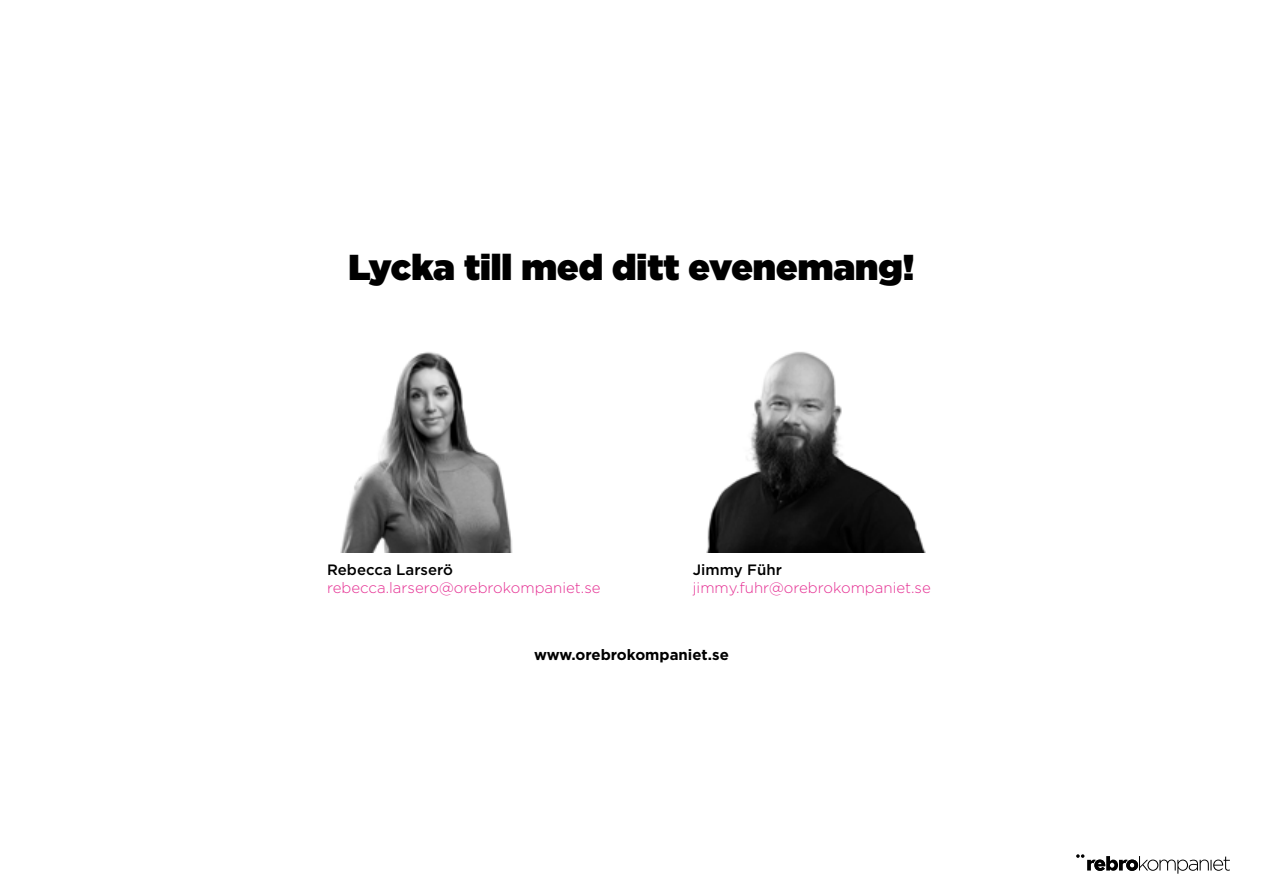
<style>
.page{position:relative;width:1263px;height:893px;background:#fff}
.page>*{position:absolute;margin:0;border:0;box-sizing:border-box;transform-origin:0 0}
.t1{font:900 36px "Gotham";color:#000}
.t2{font:300 15px "Gotham";color:#e52e92}
.t3{font:500 15px "Gotham";color:#000}
.t4{font:700 15px "Gotham";color:#000}
</style>
<div class="page">
<img style="left:340px;top:351px;width:586px;height:202px">
<svg style="left:1076px;top:854px;width:154px;height:20px"></svg>
<h1 class="t1" style="left:349px;top:241px;width:567px">Lycka till med ditt evenemang!</h1>
<p class="t3" style="left:327px;top:560px;width:127px">Rebecca Larserö</p>
<p class="t2" style="left:327px;top:578px;width:275px">rebecca.larsero@orebrokompaniet.se</p>
<p class="t3" style="left:693px;top:560px;width:91px">Jimmy Führ</p>
<p class="t2" style="left:693px;top:578px;width:239px">jimmy.fuhr@orebrokompaniet.se</p>
<p class="t4" style="left:534px;top:645px;width:196px">www.orebrokompaniet.se</p>
</div>
